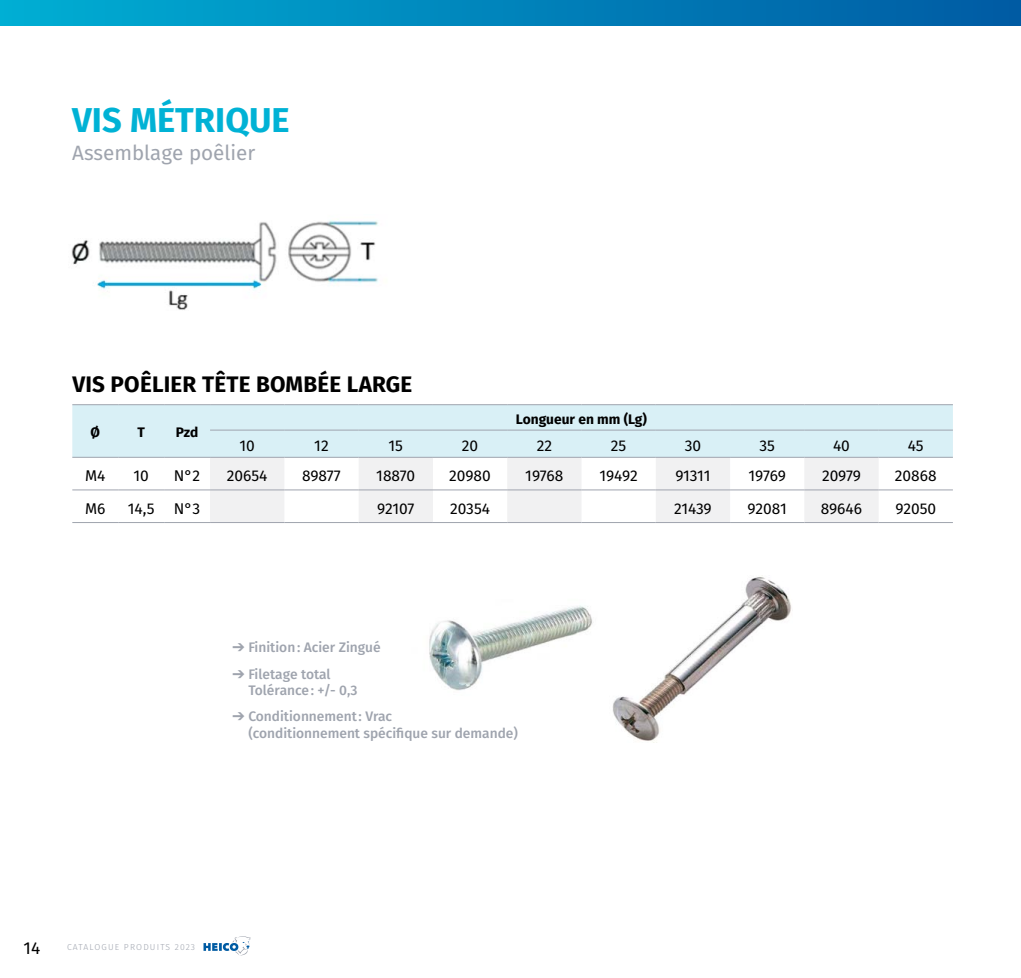
<style>
.page{position:relative;width:1021px;height:978px;background:#fff}
.page>*{position:absolute;margin:0;border:0;box-sizing:border-box;transform-origin:0 0}
.t1{font:700 34.5px "Fira Sans";color:#00b2d5}
.t2{font:700 22.35px "Fira Sans";letter-spacing:.01em;color:#000}
.t3{font:20.7px "Fira Sans";color:#9fa4ae}
.t4{font:17.25px "Fira Sans";color:#000}
.t5{font:15.6px "Fira Sans";color:#000}
.t6{font:500 13.8px/16.5px "Fira Sans";color:#9fa4ae}
.t7{font:700 13.8px "Fira Sans";color:#000}
.t8{font:300 8.7px "Fira Sans";letter-spacing:.135em;color:#9fa4ae}
</style>
<div class="page">
<img style="left:429px;top:577px;width:363px;height:166px">
<div style="left:72px;top:405px;width:880px;height:52px;background:#d9f0f6"></div>
<svg style="left:210px;top:458px;width:668px;height:64px;fill:#f1f1f2"></svg>
<hr style="left:210px;top:430px;width:74px;height:1px;background:#9fa4ae">
<hr style="left:284px;top:430px;width:74px;height:1px;background:#9fa4ae">
<hr style="left:358px;top:430px;width:75px;height:1px;background:#9fa4ae">
<hr style="left:433px;top:430px;width:74px;height:1px;background:#9fa4ae">
<hr style="left:507px;top:430px;width:74px;height:1px;background:#9fa4ae">
<hr style="left:581px;top:430px;width:74px;height:1px;background:#9fa4ae">
<hr style="left:655px;top:430px;width:75px;height:1px;background:#9fa4ae">
<hr style="left:730px;top:430px;width:74px;height:1px;background:#9fa4ae">
<hr style="left:804px;top:430px;width:74px;height:1px;background:#9fa4ae">
<hr style="left:878px;top:430px;width:74px;height:1px;background:#9fa4ae">
<hr style="left:72px;top:457px;width:46px;height:1px;background:#9fa4ae">
<hr style="left:118px;top:457px;width:46px;height:1px;background:#9fa4ae">
<hr style="left:164px;top:457px;width:46px;height:1px;background:#9fa4ae">
<hr style="left:210px;top:457px;width:74px;height:1px;background:#9fa4ae">
<hr style="left:284px;top:457px;width:74px;height:1px;background:#9fa4ae">
<hr style="left:358px;top:457px;width:75px;height:1px;background:#9fa4ae">
<hr style="left:433px;top:457px;width:74px;height:1px;background:#9fa4ae">
<hr style="left:507px;top:457px;width:74px;height:1px;background:#9fa4ae">
<hr style="left:581px;top:457px;width:74px;height:1px;background:#9fa4ae">
<hr style="left:655px;top:457px;width:75px;height:1px;background:#9fa4ae">
<hr style="left:730px;top:457px;width:74px;height:1px;background:#9fa4ae">
<hr style="left:804px;top:457px;width:74px;height:1px;background:#9fa4ae">
<hr style="left:878px;top:457px;width:74px;height:1px;background:#9fa4ae">
<hr style="left:72px;top:489px;width:46px;height:1px;background:#9fa4ae">
<hr style="left:118px;top:489px;width:46px;height:1px;background:#9fa4ae">
<hr style="left:164px;top:489px;width:46px;height:1px;background:#9fa4ae">
<hr style="left:210px;top:489px;width:74px;height:1px;background:#9fa4ae">
<hr style="left:284px;top:489px;width:74px;height:1px;background:#9fa4ae">
<hr style="left:358px;top:489px;width:75px;height:1px;background:#9fa4ae">
<hr style="left:433px;top:489px;width:74px;height:1px;background:#9fa4ae">
<hr style="left:507px;top:489px;width:74px;height:1px;background:#9fa4ae">
<hr style="left:581px;top:489px;width:74px;height:1px;background:#9fa4ae">
<hr style="left:655px;top:489px;width:75px;height:1px;background:#9fa4ae">
<hr style="left:730px;top:489px;width:74px;height:1px;background:#9fa4ae">
<hr style="left:804px;top:489px;width:74px;height:1px;background:#9fa4ae">
<hr style="left:878px;top:489px;width:74px;height:1px;background:#9fa4ae">
<hr style="left:72px;top:522px;width:46px;height:1px;background:#9fa4ae">
<hr style="left:118px;top:522px;width:46px;height:1px;background:#9fa4ae">
<hr style="left:164px;top:522px;width:46px;height:1px;background:#9fa4ae">
<hr style="left:210px;top:522px;width:74px;height:1px;background:#9fa4ae">
<hr style="left:284px;top:522px;width:74px;height:1px;background:#9fa4ae">
<hr style="left:358px;top:522px;width:75px;height:1px;background:#9fa4ae">
<hr style="left:433px;top:522px;width:74px;height:1px;background:#9fa4ae">
<hr style="left:507px;top:522px;width:74px;height:1px;background:#9fa4ae">
<hr style="left:581px;top:522px;width:74px;height:1px;background:#9fa4ae">
<hr style="left:655px;top:522px;width:75px;height:1px;background:#9fa4ae">
<hr style="left:730px;top:522px;width:74px;height:1px;background:#9fa4ae">
<hr style="left:804px;top:522px;width:74px;height:1px;background:#9fa4ae">
<hr style="left:878px;top:522px;width:74px;height:1px;background:#9fa4ae">
<hr style="left:72px;top:404px;width:46px;height:1px;background:#9fa4ae">
<hr style="left:118px;top:404px;width:46px;height:1px;background:#9fa4ae">
<hr style="left:164px;top:404px;width:46px;height:1px;background:#9fa4ae">
<hr style="left:210px;top:404px;width:74px;height:1px;background:#9fa4ae">
<hr style="left:284px;top:404px;width:74px;height:1px;background:#9fa4ae">
<hr style="left:358px;top:404px;width:75px;height:1px;background:#9fa4ae">
<hr style="left:433px;top:404px;width:74px;height:1px;background:#9fa4ae">
<hr style="left:507px;top:404px;width:74px;height:1px;background:#9fa4ae">
<hr style="left:581px;top:404px;width:74px;height:1px;background:#9fa4ae">
<hr style="left:655px;top:404px;width:75px;height:1px;background:#9fa4ae">
<hr style="left:730px;top:404px;width:74px;height:1px;background:#9fa4ae">
<hr style="left:804px;top:404px;width:74px;height:1px;background:#9fa4ae">
<hr style="left:878px;top:404px;width:74px;height:1px;background:#9fa4ae">
<img style="left:71px;top:220px;width:307px;height:90px">
<div style="left:0;top:0;width:1020px;height:26px;background:linear-gradient(to right,#00aed3,#005aa3)"></div>
<svg style="left:203px;top:936px;width:47px;height:20px"></svg>
<h1 class="t1" style="left:72px;top:91px;width:219px">VIS MÉTRIQUE</h1>
<h3 class="t3" style="left:72px;top:137px;width:185px">Assemblage poêlier</h3>
<h2 class="t2" style="left:72px;top:366px;width:341px">VIS POÊLIER TÊTE BOMBÉE LARGE</h2>
<p class="t7" style="left:90px;top:421px;width:11px">Ø</p>
<p class="t7" style="left:137px;top:421px;width:9px">T</p>
<p class="t7" style="left:176px;top:421px;width:24px">Pzd</p>
<p class="t7" style="left:516px;top:407px;width:132px">Longueur en mm (Lg)</p>
<p class="t5" style="left:239px;top:434px;width:17px">10</p>
<p class="t5" style="left:314px;top:434px;width:16px">12</p>
<p class="t5" style="left:388px;top:434px;width:16px">15</p>
<p class="t5" style="left:462px;top:434px;width:18px">20</p>
<p class="t5" style="left:536px;top:434px;width:17px">22</p>
<p class="t5" style="left:611px;top:434px;width:17px">25</p>
<p class="t5" style="left:684px;top:434px;width:18px">30</p>
<p class="t5" style="left:759px;top:434px;width:17px">35</p>
<p class="t5" style="left:833px;top:434px;width:18px">40</p>
<p class="t5" style="left:907px;top:434px;width:17px">45</p>
<p class="t5" style="left:85px;top:464px;width:22px">M4</p>
<p class="t5" style="left:133px;top:464px;width:17px">10</p>
<p class="t5" style="left:174px;top:464px;width:28px">N°2</p>
<p class="t5" style="left:227px;top:464px;width:42px">20654</p>
<p class="t5" style="left:302px;top:464px;width:40px">89877</p>
<p class="t5" style="left:376px;top:464px;width:40px">18870</p>
<p class="t5" style="left:449px;top:464px;width:43px">20980</p>
<p class="t5" style="left:525px;top:464px;width:40px">19768</p>
<p class="t5" style="left:599px;top:464px;width:40px">19492</p>
<p class="t5" style="left:675px;top:464px;width:37px">91311</p>
<p class="t5" style="left:748px;top:464px;width:39px">19769</p>
<p class="t5" style="left:822px;top:464px;width:40px">20979</p>
<p class="t5" style="left:894px;top:464px;width:43px">20868</p>
<p class="t5" style="left:85px;top:496px;width:22px">M6</p>
<p class="t5" style="left:128px;top:496px;width:74px">14,5 N°3</p>
<p class="t5" style="left:377px;top:496px;width:39px">92107</p>
<p class="t5" style="left:450px;top:496px;width:41px">20354</p>
<p class="t5" style="left:674px;top:496px;width:39px">21439</p>
<p class="t5" style="left:747px;top:496px;width:41px">92081</p>
<p class="t5" style="left:820px;top:496px;width:43px">89646</p>
<p class="t5" style="left:895px;top:496px;width:42px">92050</p>
<p class="t6" style="left:232px;top:638px;width:150px">➔ Finition: Acier Zingué</p>
<p class="t6" style="left:248px;top:665px;width:111px;text-indent:-16px">➔ Filetage total<br>Tolérance: +/- 0,3</p>
<p class="t6" style="left:248px;top:708px;width:271px;text-indent:-16px">➔ Conditionnement: Vrac<br>(conditionnement spécifique sur demande)</p>
<p class="t4" style="left:24px;top:935px;width:18px">14</p>
<p class="t8" style="left:67px;top:941px;width:130px">CATALOGUE PRODUITS 2023</p>
</div>
